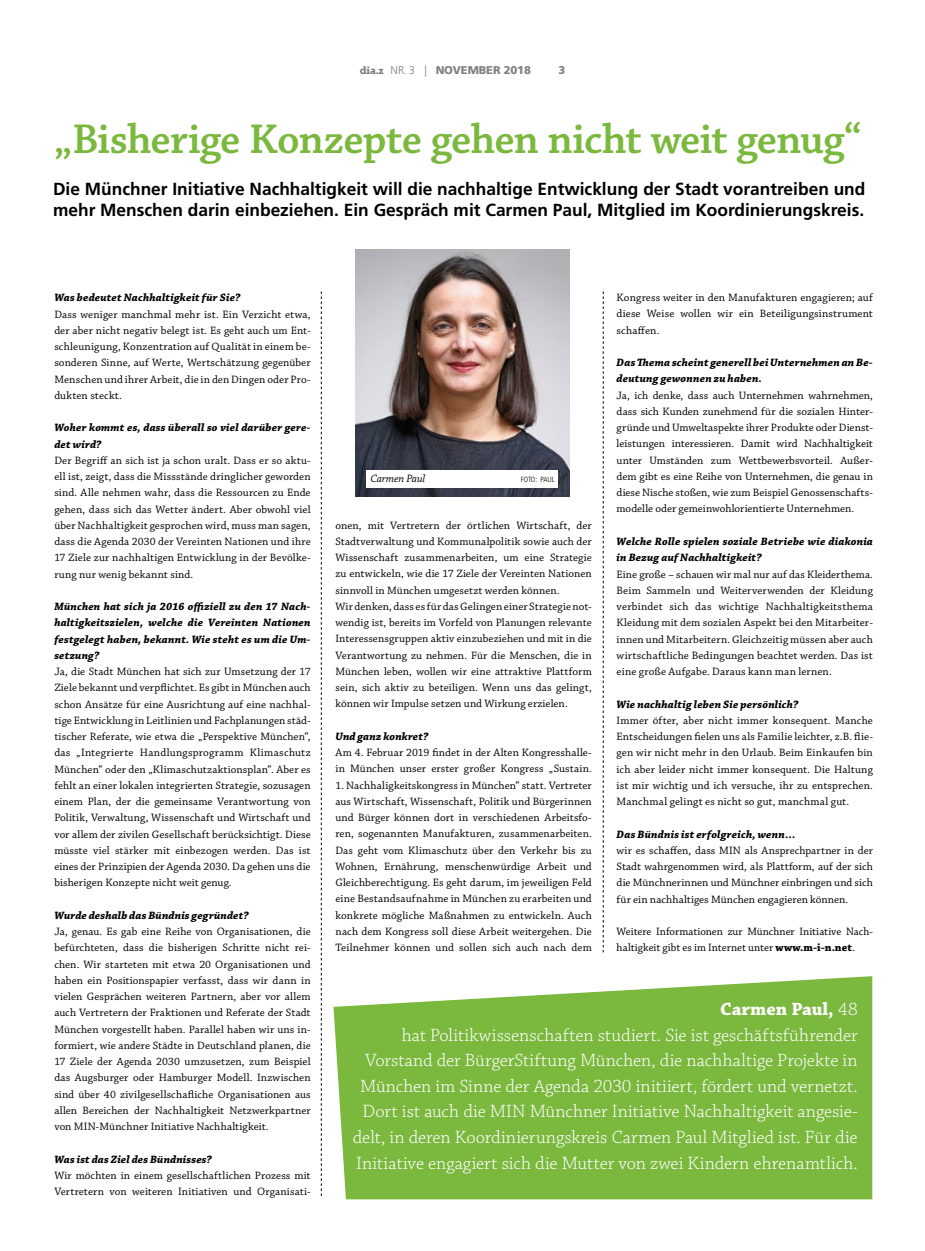
<style>
.page{position:relative;width:925px;height:1251px;background:#fff}
.page>*{position:absolute;margin:0;border:0;box-sizing:border-box;transform-origin:0 0}
.t1{font:600 43.75px "Chaparral Pro";letter-spacing:-.02em;color:#7bb83e}
.t2{font:300 18.75px/25.6px "Chaparral Pro";color:#fff;text-align:right}
.t3{font:700 17.5px/21.2px "Frutiger LT Std";color:#000}
.t4{font:11.25px/16.2px "Chaparral Pro";letter-spacing:.01em;color:#000;text-align:justify}
.t5{font:italic 700 11.25px/16.2px "Chaparral Pro";letter-spacing:.015em;color:#000}
.t6{font:900 11.25px "Frutiger LT Std";letter-spacing:-.01em;color:#818084}
.t7{font:italic 11.25px "Chaparral Pro";letter-spacing:-.01em;color:#000}
.t8{font:300 condensed 7.5px "Frutiger LT Std";color:#000}
.s1{font-family:"Triplex Serif Extra Bold Oldstyle";font-weight:400}
.s2{font-weight:300}
.s3{font-weight:700}
</style>
<div class="page">
<svg style="left:321px;top:291px;width:1px;height:905px"></svg>
<img style="left:355px;top:250px;width:214px;height:246px">
<div style="left:367px;top:470px;width:191px;height:18px;background:#fff"></div>
<svg style="left:333px;top:976px;width:539px;height:223px;background:#85bd4d"></svg>
<svg style="left:603px;top:291px;width:1px;height:661px"></svg>
<p class="t6" style="left:360px;top:63px;width:173px"><span class="s1">dia.z</span> <span class="s2">Nr. 3 |</span> NOVEMBER 2018</p>
<p class="t6" style="left:558px;top:63px;width:8px">3</p>
<h1 class="t1" style="left:54px;top:114px;width:809px">„Bisherige Konzepte gehen nicht weit genug“</h1>
<h3 class="t3" style="left:53px;top:179px;width:814px">Die Münchner Initiative Nachhaltigkeit will die nachhaltige Entwicklung der Stadt vorantreiben und mehr Menschen darin einbeziehen. Ein Gespräch mit Carmen Paul, Mitglied im Koordinierungskreis.</h3>
<p class="t5" style="left:54px;top:290px;width:187px">Was bedeutet Nachhaltigkeit für Sie?</p>
<p class="t4" style="left:54px;top:306px;width:258px">Dass weniger manchmal mehr ist. Ein Verzicht etwa, der aber nicht negativ belegt ist. Es geht auch um Ent&shy;schleunigung, Konzentration auf Qualität in einem be&shy;sonderen Sinne, auf Werte, Wertschätzung gegenüber Menschen und ihrer Arbeit, die in den Dingen oder Pro&shy;dukten steckt.</p>
<p class="t5" style="left:54px;top:420px;width:258px">Woher kommt es, dass überall so viel darüber gere&shy;det wird?</p>
<p class="t4" style="left:54px;top:453px;width:258px">Der Begriff an sich ist ja schon uralt. Dass er so aktu&shy;ell ist, zeigt, dass die Missstände dringlicher geworden sind. Alle nehmen wahr, dass die Ressourcen zu Ende gehen, dass sich das Wetter ändert. Aber obwohl viel über Nachhaltigkeit gesprochen wird, muss man sagen, dass die Agenda 2030 der Vereinten Nationen und ihre 17 Ziele zur nachhaltigen Entwicklung in der Bevölke&shy;rung nur wenig bekannt sind.</p>
<p class="t5" style="left:54px;top:599px;width:258px;text-align:justify">München hat sich ja 2016 offiziell zu den 17 Nach&shy;haltigkeitszielen, welche die Vereinten Nationen festgelegt haben, bekannt. Wie steht es um die Um&shy;setzung?</p>
<p class="t4" style="left:54px;top:664px;width:258px">Ja, die Stadt München hat sich zur Umsetzung der 17<br>Ziele bekannt und verpflichtet. Es gibt in München auch schon Ansätze für eine Ausrichtung auf eine nachhal&shy;tige Entwicklung in Leitlinien und Fachplanungen städ&shy;tischer Referate, wie etwa die „Perspektive München“, das „Integrierte Handlungsprogramm Klimaschutz München“ oder den „Klimaschutzaktionsplan“. Aber es fehlt an einer lokalen integrierten Strategie, sozusagen einem Plan, der die gemeinsame Verantwortung von Politik, Verwaltung, Wissenschaft und Wirtschaft und vor allem der zivilen Gesellschaft berücksichtigt. Diese müsste viel stärker mit einbezogen werden. Das ist eines der Prinzipien der Agenda 2030. Da gehen uns die bisherigen Konzepte nicht weit genug.</p>
<p class="t5" style="left:54px;top:908px;width:196px">Wurde deshalb das Bündnis gegründet?</p>
<p class="t4" style="left:54px;top:924px;width:258px">Ja, genau. Es gab eine Reihe von Organisationen, die befürchteten, dass die bisherigen Schritte nicht rei&shy;chen. Wir starteten mit etwa 20 Organisationen und haben ein Positionspapier verfasst, dass wir dann in vielen Gesprächen weiteren Partnern, aber vor allem auch Vertretern der Fraktionen und Referate der Stadt München vorgestellt haben. Parallel haben wir uns in&shy;formiert, wie andere Städte in Deutschland planen, die 17 Ziele der Agenda 2030 umzusetzen, zum Beispiel das Augsburger oder Hamburger Modell. Inzwischen sind über 40 zivilgesellschafliche Organisationen aus allen Bereichen der Nachhaltigkeit Netzwerkpartner von MIN-Münchner Initiative Nachhaltigkeit.</p>
<p class="t5" style="left:54px;top:1151px;width:159px">Was ist das Ziel des Bündnisses?</p>
<p class="t4" style="left:54px;top:1167px;width:258px">Wir möchten in einem gesellschaftlichen Prozess mit<br>Vertretern von weiteren Initiativen und Organisati-</p>
<p class="t7" style="left:370px;top:472px;width:56px">Carmen Paul</p>
<p class="t8" style="left:521px;top:475px;width:35px">FOTO: Pau l</p>
<p class="t4" style="left:335px;top:517px;width:258px;text-align:left">onen, mit Vertretern der örtlichen Wirtschaft, der Stadtverwaltung und Kommunalpolitik sowie auch der Wissenschaft zusammenarbeiten, um eine Strategie zu entwickeln, wie die 17 Ziele der Vereinten Nationen sinnvoll in München umgesetzt werden können.<br>Wir denken, dass es für das Gelingen einer Strategie not&shy;wendig ist, bereits im Vorfeld von Planungen relevante Interessensgruppen aktiv einzubeziehen und mit in die Verantwortung zu nehmen. Für die Menschen, die in München leben, wollen wir eine attraktive Plattform sein, sich aktiv zu beteiligen. Wenn uns das gelingt, können wir Impulse setzen und Wirkung erzielen.</p>
<p class="t5" style="left:335px;top:729px;width:94px">Und ganz konkret?</p>
<p class="t4" style="left:335px;top:745px;width:258px">Am 4. Februar 2019 findet in der Alten Kongresshalle&shy;in München unser erster großer Kongress „Sustain.</p>
<p class="t4" style="left:335px;top:777px;width:258px">1. Nachhaligkeitskongress in München“ statt. Vertreter aus Wirtschaft, Wissenschaft, Politik und Bürgerinnen und Bürger können dort in verschiedenen Arbeitsfo&shy;ren, sogenannten Manufakturen, zusammenarbeiten.<br>Das geht vom Klimaschutz über den Verkehr bis zu Wohnen, Ernährung, menschenwürdige Arbeit und Gleichberechtigung. Es geht darum, im jeweiligen Feld eine Bestandsaufnahme in München zu erarbeiten und konkrete mögliche Maßnahmen zu entwickeln. Auch nach dem Kongress soll diese Arbeit weitergehen. Die Teilnehmer können und sollen sich auch nach dem</p>
<p class="t4" style="left:616px;top:290px;width:258px">Kongress weiter in den Manufakturen engagieren; auf diese Weise wollen wir ein Beteiligungsinstrument schaffen.</p>
<p class="t5" style="left:616px;top:355px;width:258px">Das Thema scheint generell bei Unternehmen an Be&shy;deutung gewonnen zu haben.</p>
<p class="t4" style="left:616px;top:387px;width:258px">Ja, ich denke, dass auch Unternehmen wahrnehmen, dass sich Kunden zunehmend für die sozialen Hinter&shy;gründe und Umweltaspekte ihrer Produkte oder Dienst&shy;leistungen interessieren. Damit wird Nachhaltigkeit unter Umständen zum Wettbewerbsvorteil. Außer&shy;dem gibt es eine Reihe von Unternehmen, die genau in diese Nische stoßen, wie zum Beispiel Genossenschafts&shy;modelle oder gemeinwohlorientierte Unternehmen.</p>
<p class="t5" style="left:616px;top:534px;width:258px">Welche Rolle spielen soziale Betriebe wie diakonia in Bezug auf Nachhaltigkeit?</p>
<p class="t4" style="left:616px;top:566px;width:258px">Eine große – schauen wir mal nur auf das Kleiderthema.<br>Beim Sammeln und Weiterverwenden der Kleidung verbindet sich das wichtige Nachhaltigkeitsthema Kleidung mit dem sozialen Aspekt bei den Mitarbeiter&shy;innen und Mitarbeitern. Gleichzeitig müssen aber auch wirtschaftliche Bedingungen beachtet werden. Das ist eine große Aufgabe. Daraus kann man lernen.</p>
<p class="t5" style="left:616px;top:696px;width:183px">Wie nachhaltig leben Sie persönlich?</p>
<p class="t4" style="left:616px;top:713px;width:258px">Immer öfter, aber nicht immer konsequent. Manche Entscheidungen fielen uns als Familie leichter, z.B. flie&shy;gen wir nicht mehr in den Urlaub. Beim Einkaufen bin ich aber leider nicht immer konsequent. Die Haltung ist mir wichtig und ich versuche, ihr zu entsprechen.<br>Manchmal gelingt es nicht so gut, manchmal gut.</p>
<p class="t5" style="left:616px;top:826px;width:180px">Das Bündnis ist erfolgreich, wenn…</p>
<p class="t4" style="left:616px;top:843px;width:258px">wir es schaffen, dass MIN als Ansprechpartner in der Stadt wahrgenommen wird, als Plattform, auf der sich die Münchnerinnen und Münchner einbringen und sich für ein nachhaltiges München engagieren können.</p>
<p class="t4" style="left:616px;top:924px;width:258px">Weitere Informationen zur Münchner Initiative Nach&shy;haltigkeit gibt es im Internet unter <span class="s3">www.m-i-n.net</span>.</p>
<p class="t2" style="left:353px;top:997px;width:506px"><span class="s3">Carmen Paul,</span> 48<br>hat Politikwissenschaften studiert. Sie ist geschäftsführender Vorstand der BürgerStiftung München, die nachhaltige Projekte in München im Sinne der Agenda 2030 initiiert, fördert und vernetzt.<br>Dort ist auch die MIN Münchner Initiative Nachhaltigkeit angesie&shy;delt, in deren Koordinierungskreis Carmen Paul Mitglied ist. Für die Initiative engagiert sich die Mutter von zwei Kindern ehrenamtlich.</p>
</div>
